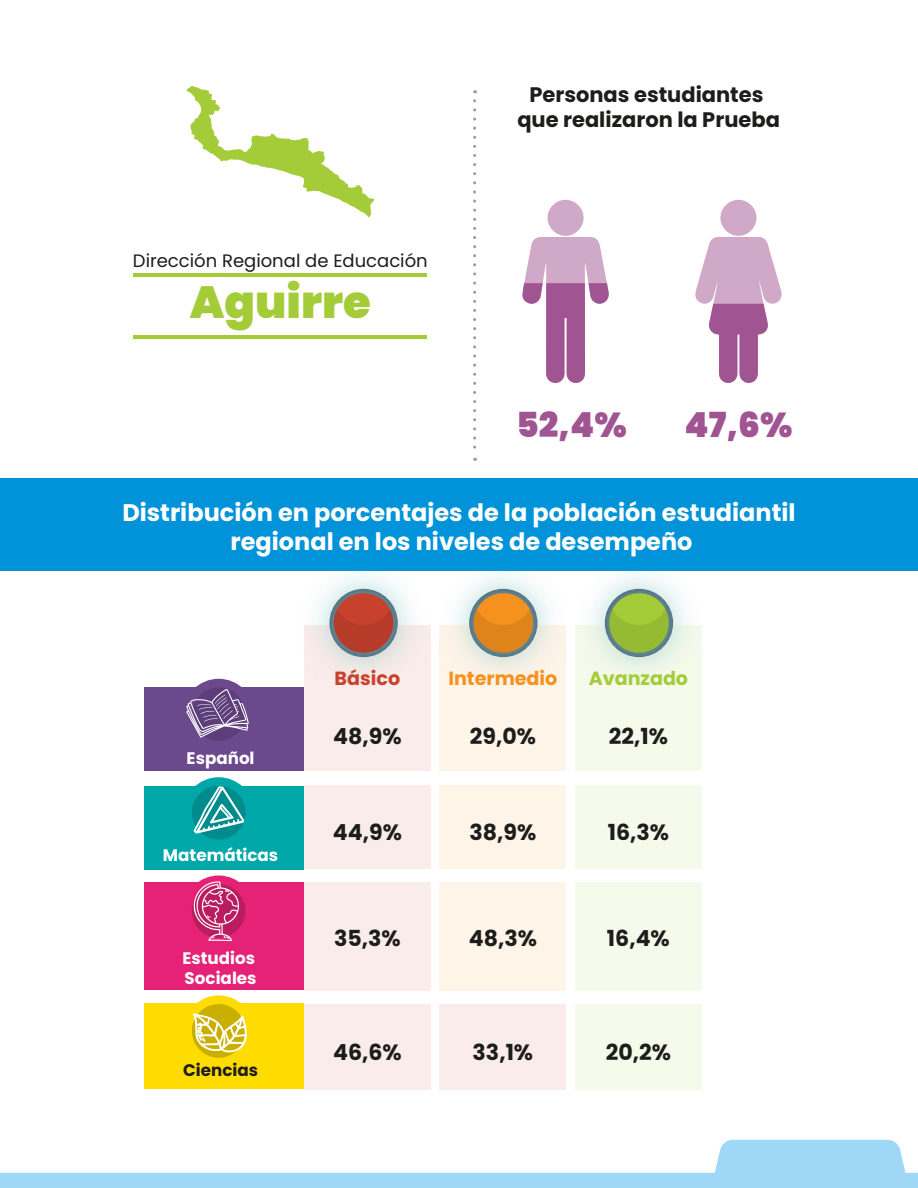
<style>
.page{position:relative;width:918px;height:1188px;background:#fff}
.page>*{position:absolute;margin:0;border:0;box-sizing:border-box;transform-origin:0 0}
.t1{font:900 45px "Poppins";color:#a4cc39}
.t2{font:900 34.5px "Poppins";color:#a15492}
.t3{font:700 24px/28.8px "Poppins";color:#fff;text-align:center}
.t4{font:700 22.05px "Poppins";color:#1d1d1b}
.t5{font:700 21px/25.2px "Poppins";color:#1d1d1b;text-align:center}
.t6{font:700 19.05px "Poppins";color:#f5911e}
.t7{font:700 19.05px "Poppins";color:#a4cc39}
.t8{font:700 19.05px "Poppins";color:#c8412c}
.t9{font:18px "Poppins";color:#1d1d1b}
.t10{font:700 16.8px/20.1px "Poppins";color:#fff}
.t11{font:700 16.8px "Poppins";color:#1d1d1b}
</style>
<div class="page">
<div style="left:145px;top:687px;width:159px;height:84px;background:#6c488d"></div>
<div style="left:145px;top:786px;width:159px;height:83px;background:#00a7a8"></div>
<div style="left:304px;top:625px;width:127px;height:145px;background:#f9ecea"></div>
<div style="left:440px;top:625px;width:126px;height:145px;background:#fef4e8"></div>
<div style="left:575px;top:625px;width:127px;height:145px;background:#f6faeb"></div>
<div style="left:304px;top:785px;width:127px;height:84px;background:#f9ecea"></div>
<div style="left:440px;top:785px;width:126px;height:84px;background:#fef4e8"></div>
<div style="left:575px;top:785px;width:127px;height:84px;background:#f6faeb"></div>
<div style="left:145px;top:882px;width:159px;height:108px;background:#e62276"></div>
<div style="left:145px;top:1004px;width:159px;height:85px;background:#ffdc00"></div>
<div style="left:304px;top:882px;width:127px;height:108px;background:#f9ecea"></div>
<div style="left:440px;top:882px;width:126px;height:108px;background:#fef4e8"></div>
<div style="left:575px;top:882px;width:127px;height:108px;background:#f6faeb"></div>
<div style="left:304px;top:1004px;width:127px;height:85px;background:#f9ecea"></div>
<div style="left:440px;top:1004px;width:126px;height:85px;background:#f9ecea"></div>
<div style="left:575px;top:1004px;width:127px;height:85px;background:#f6faeb"></div>
<svg style="left:0;top:1140px;width:918px;height:48px"></svg>
<hr style="left:134px;top:273px;width:293px;height:3px;background:#a4cc39">
<hr style="left:134px;top:335px;width:293px;height:3px;background:#a4cc39">
<div style="left:720px;top:200px;width:37px;height:36px;background:#d0a9c8;border-radius:50%"></div>
<div style="left:548px;top:200px;width:36px;height:36px;background:#d0a9c8;border-radius:50%"></div>
<svg style="left:522px;top:237px;width:87px;height:146px"></svg>
<svg style="left:695px;top:237px;width:87px;height:146px"></svg>
<svg style="left:473px;top:101px;width:3px;height:360px"></svg>
<div style="left:0;top:479px;width:918px;height:92px;background:#0093d9"></div>
<img style="left:592px;top:575px;width:94px;height:95px">
<svg style="left:609px;top:593px;width:60px;height:60px;background:#98bb51"></svg>
<img style="left:439px;top:576px;width:112px;height:122px">
<svg style="left:474px;top:593px;width:59px;height:60px;background:#d48f3b"></svg>
<img style="left:317px;top:576px;width:95px;height:93px">
<svg style="left:334px;top:593px;width:59px;height:60px;background:#b35446"></svg>
<div style="left:183px;top:679px;width:71px;height:71px;background:#6c488d;border-radius:50%"></div>
<div style="left:192px;top:687px;width:53px;height:54px;background:#5d3e7a;border-radius:50%"></div>
<svg style="left:186px;top:689px;width:63px;height:49px"></svg>
<div style="left:183px;top:777px;width:71px;height:71px;background:#00a7a8;border-radius:50%"></div>
<div style="left:192px;top:786px;width:53px;height:54px;background:#008b8c;border-radius:50%"></div>
<svg style="left:193px;top:786px;width:51px;height:48px"></svg>
<div style="left:183px;top:876px;width:71px;height:70px;background:#e62276;border-radius:50%"></div>
<div style="left:192px;top:884px;width:53px;height:54px;background:#b91d60;border-radius:50%"></div>
<svg style="left:193px;top:881px;width:46px;height:60px"></svg>
<div style="left:183px;top:995px;width:71px;height:71px;background:#ffdc00;border-radius:50%"></div>
<div style="left:192px;top:1004px;width:53px;height:54px;background:#caae00;border-radius:50%"></div>
<svg style="left:193px;top:1013px;width:54px;height:40px"></svg>
<svg style="left:186px;top:86px;width:189px;height:132px"></svg>
<p class="t9" style="left:133px;top:250px;width:296px">Dirección Regional de Educación</p>
<h1 class="t1" style="left:190px;top:276px;width:182px">Aguirre</h1>
<p class="t5" style="left:517px;top:82px;width:264px">Personas estudiantes que realizaron la Prueba</p>
<h2 class="t2" style="left:516px;top:405px;width:112px">52,4%</h2>
<h2 class="t2" style="left:685px;top:405px;width:109px">47,6%</h2>
<p class="t3" style="left:122px;top:498px;width:675px">Distribución en porcentajes de la población estudiantil regional en los niveles de desempeño</p>
<p class="t8" style="left:335px;top:667px;width:67px">Básico</p>
<p class="t6" style="left:449px;top:667px;width:110px">Intermedio</p>
<p class="t7" style="left:589px;top:667px;width:101px">Avanzado</p>
<p class="t10" style="left:187px;top:749px;width:69px">Español</p>
<p class="t10" style="left:163px;top:846px;width:117px">Matemáticas</p>
<p class="t10" style="left:182px;top:948px;width:76px">Estudios<br>Sociales</p>
<p class="t11" style="left:183px;top:1061px;width:77px">Ciencias</p>
<p class="t4" style="left:333px;top:724px;width:70px">48,9%</p>
<p class="t4" style="left:333px;top:819px;width:71px">44,9%</p>
<p class="t4" style="left:334px;top:926px;width:68px">35,3%</p>
<p class="t4" style="left:333px;top:1040px;width:70px">46,6%</p>
<p class="t4" style="left:470px;top:724px;width:68px">29,0%</p>
<p class="t4" style="left:469px;top:819px;width:68px">38,9%</p>
<p class="t4" style="left:469px;top:926px;width:70px">48,3%</p>
<p class="t4" style="left:473px;top:1040px;width:62px">33,1%</p>
<p class="t4" style="left:609px;top:724px;width:61px">22,1%</p>
<p class="t4" style="left:608px;top:819px;width:63px">16,3%</p>
<p class="t4" style="left:607px;top:926px;width:64px">16,4%</p>
<p class="t4" style="left:606px;top:1040px;width:67px">20,2%</p>
</div>
